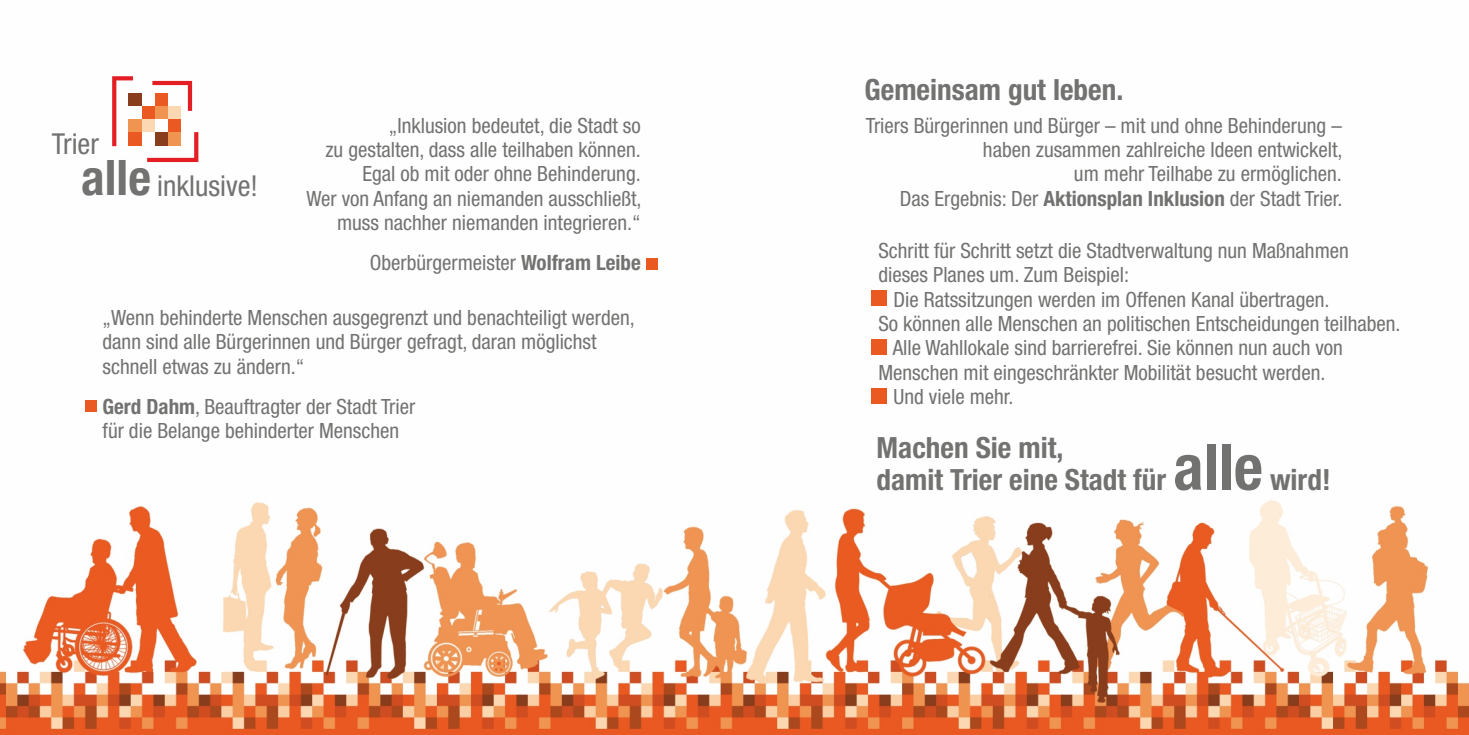
<style>
.page{position:relative;width:1469px;height:735px;background:#fff}
.page>*{position:absolute;margin:0;border:0;box-sizing:border-box;transform-origin:0 0}
.t1{font:700 condensed 29.22px/32.7px "Helvetica Neue LT Pro";color:#727271}
.t2{font:condensed 28.88px "Helvetica Neue LT Pro";color:#727271}
.t3{font:condensed 21px/24.3px "Helvetica Neue LT Pro";color:#727271}
.s1{font-weight:700;font-size:49px}
.s2{font-weight:700}
.s3{font-size:63px}
</style>
<div class="page">
<img style="left:0;top:500px;width:1468px;height:234px">
<div style="left:168px;top:106px;width:13px;height:13px;background:#fcd8b2"></div>
<div style="left:168px;top:119px;width:13px;height:13px;background:#ea5921"></div>
<div style="left:155px;top:106px;width:13px;height:13px;background:#ef9451"></div>
<div style="left:141px;top:106px;width:14px;height:13px;background:#ea5921"></div>
<div style="left:141px;top:119px;width:14px;height:13px;background:#fcd8b2"></div>
<div style="left:128px;top:93px;width:13px;height:13px;background:#883d1c"></div>
<div style="left:128px;top:119px;width:13px;height:13px;background:#ef9451"></div>
<div style="left:128px;top:132px;width:13px;height:14px;background:#ea5921"></div>
<svg style="left:112px;top:76px;width:21px;height:70px"></svg>
<svg style="left:152px;top:81px;width:40px;height:30px"></svg>
<svg style="left:147px;top:132px;width:51px;height:30px"></svg>
<div style="left:871px;top:339px;width:15px;height:16px;background:#ea5921"></div>
<div style="left:871px;top:388px;width:15px;height:16px;background:#ea5921"></div>
<div style="left:871px;top:290px;width:15px;height:16px;background:#ea5921"></div>
<div style="left:645px;top:257px;width:12px;height:12px;background:#ea5921"></div>
<div style="left:85px;top:399px;width:12px;height:12px;background:#ea5921"></div>
<h2 class="t2" style="left:52px;top:134px;width:48px">Trier</h2>
<h2 class="t2" style="left:81px;top:175px;width:178px"><span class="s1">alle</span> inklusive!</h2>
<p class="t3" style="left:306px;top:116px;width:337px;text-align:right">„Inklusion bedeutet, die Stadt so<br>zu gestalten, dass alle teilhaben können.<br>Egal ob mit oder ohne Behinderung.<br>Wer von Anfang an niemanden ausschließt, muss nachher niemanden integrieren.“</p>
<p class="t3" style="left:370px;top:253px;width:272px">Oberbürgermeister <span class="s2">Wolfram Leibe</span></p>
<p class="t3" style="left:103px;top:308px;width:534px">„Wenn behinderte Menschen ausgegrenzt und benachteiligt werden, dann sind alle Bürgerinnen und Bürger gefragt, daran möglichst schnell etwas zu ändern.“</p>
<p class="t3" style="left:103px;top:396px;width:314px"><span class="s2">Gerd Dahm</span>, Beauftragter der Stadt Trier für die Belange behinderter Menschen</p>
<h1 class="t1" style="left:864px;top:77px;width:260px">Gemeinsam gut leben.</h1>
<p class="t3" style="left:865px;top:116px;width:478px;text-align:right">Triers Bürgerinnen und Bürger – mit und ohne Behinderung – haben zusammen zahlreiche Ideen entwickelt,<br>um mehr Teilhabe zu ermöglichen.<br>Das Ergebnis: Der <span class="s2">Aktionsplan Inklusion</span> der Stadt Trier.</p>
<p class="t3" style="left:878px;top:241px;width:472px">Schritt für Schritt setzt die Stadtverwaltung nun Maßnahmen dieses Planes um. Zum Beispiel:</p>
<p class="t3" style="left:893px;top:290px;width:437px">Die Ratssitzungen werden im Offenen Kanal übertragen.</p>
<p class="t3" style="left:878px;top:314px;width:524px">So können alle Menschen an politischen Entscheidungen teilhaben.</p>
<p class="t3" style="left:892px;top:338px;width:452px">Alle Wahllokale sind barrierefrei. Sie können nun auch von</p>
<p class="t3" style="left:878px;top:363px;width:448px">Menschen mit eingeschränkter Mobilität besucht werden.</p>
<p class="t3" style="left:893px;top:387px;width:122px">Und viele mehr.</p>
<h1 class="t1" style="left:876px;top:434px;width:455px">Machen Sie mit,<br>damit Trier eine Stadt für <span class="s3">alle</span> wird!</h1>
</div>
